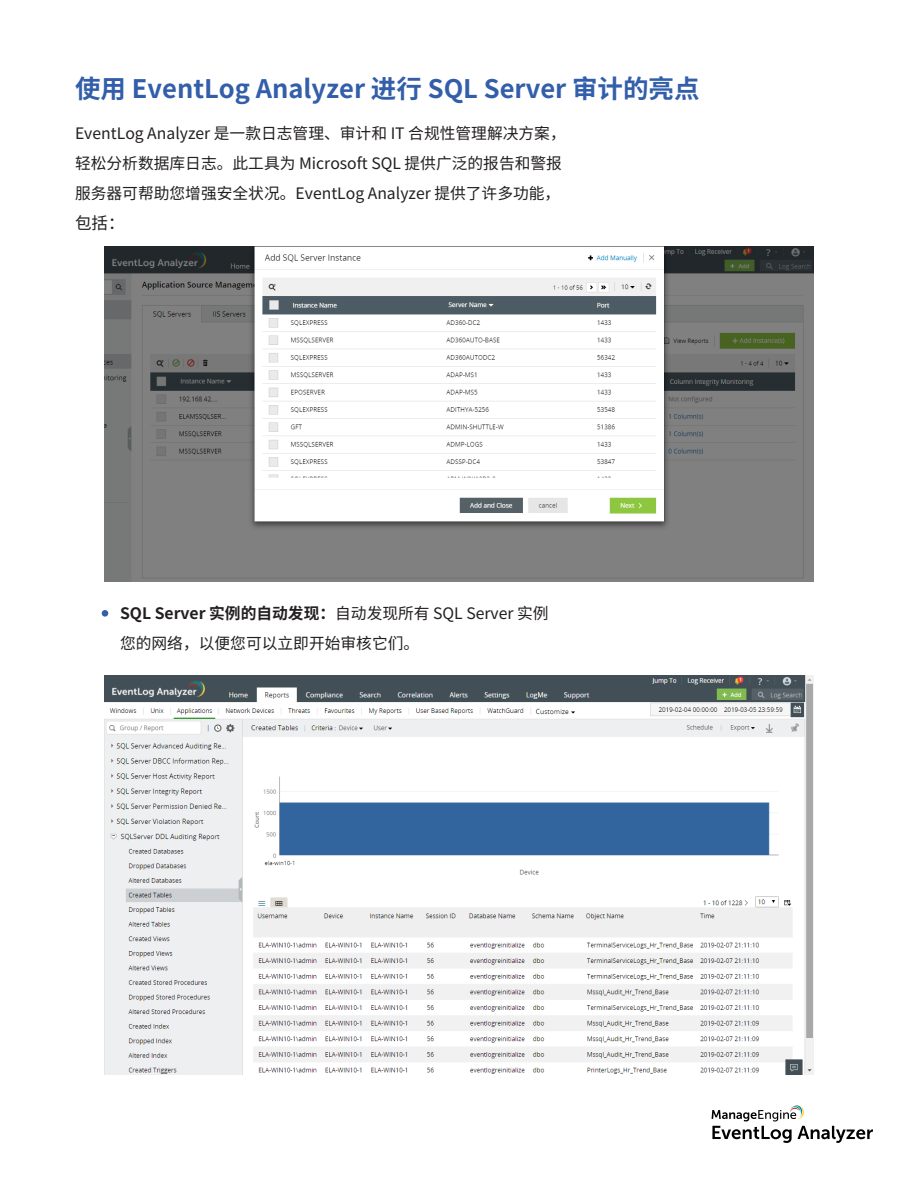
<style>
.page{position:relative;width:918px;height:1188px;background:#fff}
.page>*{position:absolute;margin:0;border:0;box-sizing:border-box;transform-origin:0 0}
.t1{font:700 25.5px "Noto Sans CJ Ksc";color:#325eaa}
.t2{font:16.5px "Noto Sans CJ Ksc";color:#231f20}
.t3{font:15.75px/30px "Noto Sans CJ Ksc";color:#231f20}
.s1{font-weight:700}
</style>
<div class="page">
<svg style="left:712px;top:1105px;width:161px;height:38px"></svg>
<img style="left:105px;top:247px;width:708px;height:335px">
<img style="left:104px;top:676px;width:710px;height:398px">
<div style="left:102px;top:610px;width:6px;height:7px;background:#325eaa;border-radius:50%"></div>
<h1 class="t1" style="left:75px;top:68px;width:626px">使⽤ EventLog Analyzer 进⾏ SQL Server 审计的亮点</h1>
<p class="t3" style="left:75px;top:118px;width:492px">EventLog Analyzer 是⼀款⽇志管理、审计和 IT 合规性管理解决⽅案，轻松分析数据库⽇志。此⼯具为 Microsoft SQL 提供⼴泛的报告和警报服务器可帮助您增强安全状况。EventLog Analyzer 提供了许多功能，</p>
<p class="t2" style="left:75px;top:210px;width:51px">包括：</p>
<p class="t3" style="left:120px;top:598px;width:430px"><span class="s1">SQL Server 实例的⾃动发现：</span>⾃动发现所有 SQL Server 实例您的⽹络，以便您可以⽴即开始审核它们。</p>
</div>
